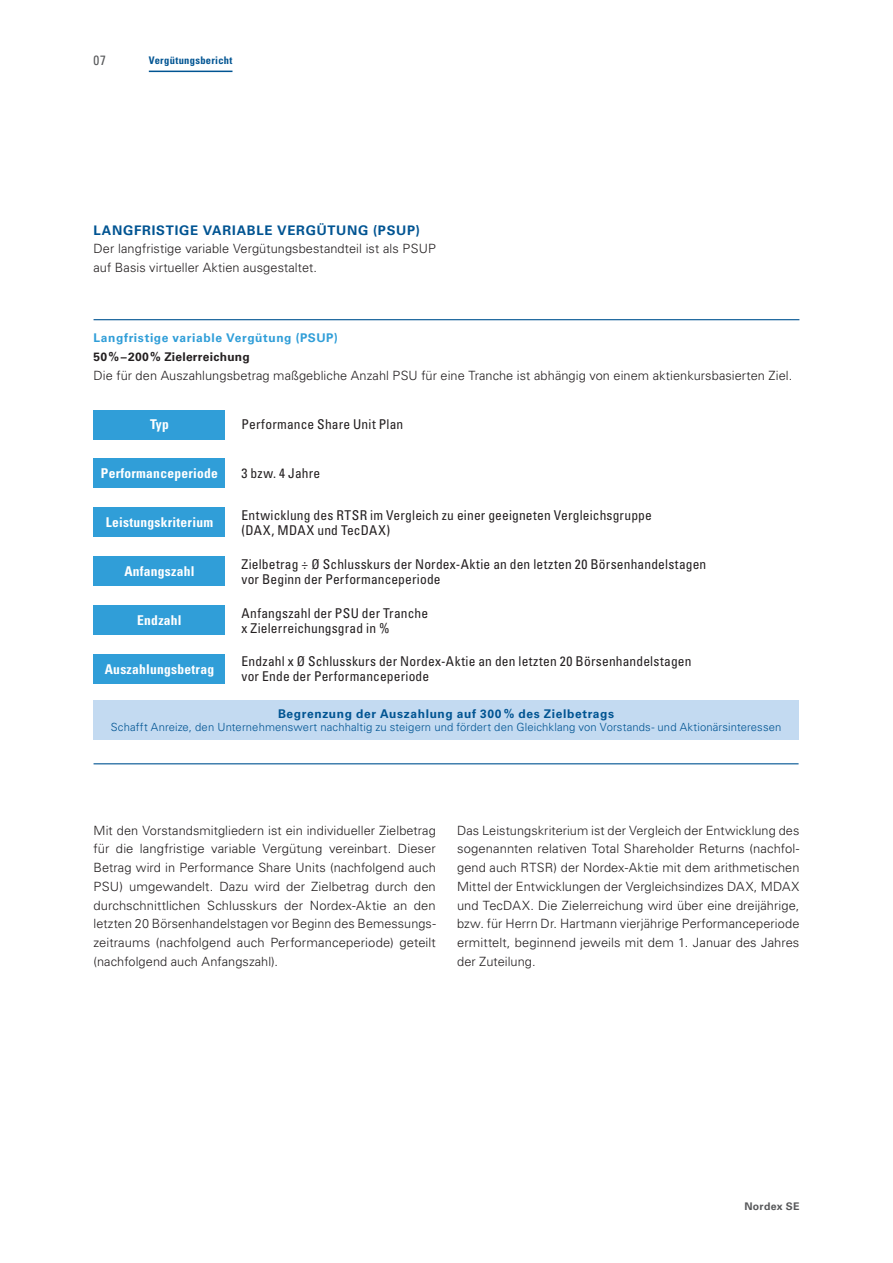
<style>
.page{position:relative;width:893px;height:1263px;background:#fff}
.page>*{position:absolute;margin:0;border:0;box-sizing:border-box;transform-origin:0 0}
.t1{font:condensed 13.5px/15px "Univers LT Pro";letter-spacing:.01em;color:#231f20}
.t2{font:700 condensed 13.5px "Univers LT Pro";letter-spacing:.02em;color:#fff}
.t3{font:condensed 13.5px "Univers LT Pro";color:#57585a}
.t4{font:700 13.2px "Univers LT Pro 65";letter-spacing:.055em;color:#005492}
.t5{font:300 12.75px/18.8px "Univers LT Pro 45";letter-spacing:.005em;color:#231f20;text-align:justify}
.t6{font:700 12px "Univers LT Pro 65";letter-spacing:.05em;color:#005492}
.t7{font:700 12px "Univers LT Pro 65";letter-spacing:.05em;color:#309ed8}
.t8{font:700 12px "Univers LT Pro 65";letter-spacing:.02em;color:#231f20}
.t9{font:300 11.25px "Univers LT Pro 45";letter-spacing:.01em;color:#005492}
.t10{font:700 condensed 10.5px "Univers LT Pro";letter-spacing:.03em;color:#005492}
.t11{font:700 10.5px "Univers LT Pro 65";letter-spacing:.03em;color:#57585a}
</style>
<div class="page">
<hr style="left:94px;top:319px;width:705px;height:1px;background:#005492">
<div style="left:94px;top:410px;width:131px;height:29px;background:#309ed8"></div>
<div style="left:94px;top:458px;width:131px;height:30px;background:#309ed8"></div>
<div style="left:94px;top:507px;width:131px;height:30px;background:#309ed8"></div>
<div style="left:94px;top:556px;width:131px;height:30px;background:#309ed8"></div>
<div style="left:94px;top:605px;width:131px;height:30px;background:#309ed8"></div>
<div style="left:94px;top:654px;width:131px;height:30px;background:#309ed8"></div>
<div style="left:94px;top:700px;width:705px;height:40px;background:#c3daf1"></div>
<hr style="left:94px;top:763px;width:705px;height:1px;background:#005492">
<hr style="left:149px;top:71px;width:83px;height:1px;background:#005492">
<p class="t3" style="left:94px;top:52px;width:14px">07</p>
<p class="t10" style="left:149px;top:54px;width:85px">Vergütungsbericht</p>
<p class="t4" style="left:94px;top:222px;width:328px">LANGFRISTIGE VARIABLE VERGÜTUNG (PSUP)</p>
<p class="t5" style="left:94px;top:239px;width:344px">Der langfristige variable Vergütungsbestandteil ist als PSUP auf Basis virtueller Aktien ausgestaltet.</p>
<p class="t7" style="left:94px;top:331px;width:246px">Langfristige variable Vergütung (PSUP)</p>
<p class="t8" style="left:94px;top:350px;width:158px">50%–200% Zielerreichung</p>
<p class="t5" style="left:94px;top:366px;width:700px">Die für den Auszahlungsbetrag maßgebliche Anzahl PSU für eine Tranche ist abhängig von einem aktienkursbasierten Ziel.</p>
<p class="t2" style="left:150px;top:416px;width:20px">Typ</p>
<p class="t1" style="left:242px;top:417px;width:163px">Performance Share Unit Plan</p>
<p class="t2" style="left:101px;top:465px;width:119px">Performanceperiode</p>
<p class="t1" style="left:242px;top:466px;width:80px">3 bzw. 4 Jahre</p>
<p class="t2" style="left:106px;top:514px;width:109px">Leistungskriterium</p>
<p class="t1" style="left:242px;top:507px;width:412px">Entwicklung des RTSR im Vergleich zu einer geeigneten Vergleichsgruppe (DAX, MDAX und TecDAX)</p>
<p class="t2" style="left:124px;top:563px;width:72px">Anfangszahl</p>
<p class="t1" style="left:242px;top:556px;width:466px">Zielbetrag ÷ Ø Schlusskurs der Nordex-Aktie an den letzten 20 Börsenhandelstagen vor Beginn der Performanceperiode</p>
<p class="t2" style="left:137px;top:612px;width:46px">Endzahl</p>
<p class="t1" style="left:242px;top:605px;width:188px">Anfangszahl der PSU der Tranche x Zielerreichungsgrad in %</p>
<p class="t2" style="left:105px;top:661px;width:111px">Auszahlungsbetrag</p>
<p class="t1" style="left:242px;top:654px;width:451px">Endzahl x Ø Schlusskurs der Nordex-Aktie an den letzten 20 Börsenhandelstagen vor Ende der Performanceperiode</p>
<p class="t6" style="left:278px;top:706px;width:338px">Begrenzung der Auszahlung auf 300 % des Zielbetrags</p>
<p class="t9" style="left:111px;top:720px;width:672px">Schafft Anreize, den Unternehmenswert nachhaltig zu steigern und fördert den Gleichklang von Vorstands- und Aktionärsinteressen</p>
<p class="t5" style="left:94px;top:821px;width:344px">Mit den Vorstandsmitgliedern ist ein individueller Zielbetrag für die langfristige variable Vergütung vereinbart. Dieser Betrag wird in Performance Share Units (nachfolgend auch PSU) umgewandelt. Dazu wird der Zielbetrag durch den durchschnittlichen Schlusskurs der Nordex-Aktie an den letzten 20 Börsenhandelstagen vor Beginn des Bemessungs&shy;zeitraums (nachfolgend auch Performanceperiode) geteilt (nachfolgend auch Anfangszahl).</p>
<p class="t5" style="left:457px;top:821px;width:344px">Das Leistungskriterium ist der Vergleich der Entwicklung des sogenannten relativen Total Shareholder Returns (nachfol&shy;gend auch RTSR) der Nordex-Aktie mit dem arithmetischen Mittel der Entwicklungen der Vergleichsindizes DAX, MDAX und TecDAX. Die Zielerreichung wird über eine dreijährige, bzw. für Herrn Dr. Hartmann vierjährige Performanceperiode ermittelt, beginnend jeweils mit dem 1. Januar des Jahres der Zuteilung.</p>
<p class="t11" style="left:744px;top:1200px;width:57px">Nordex SE</p>
</div>
